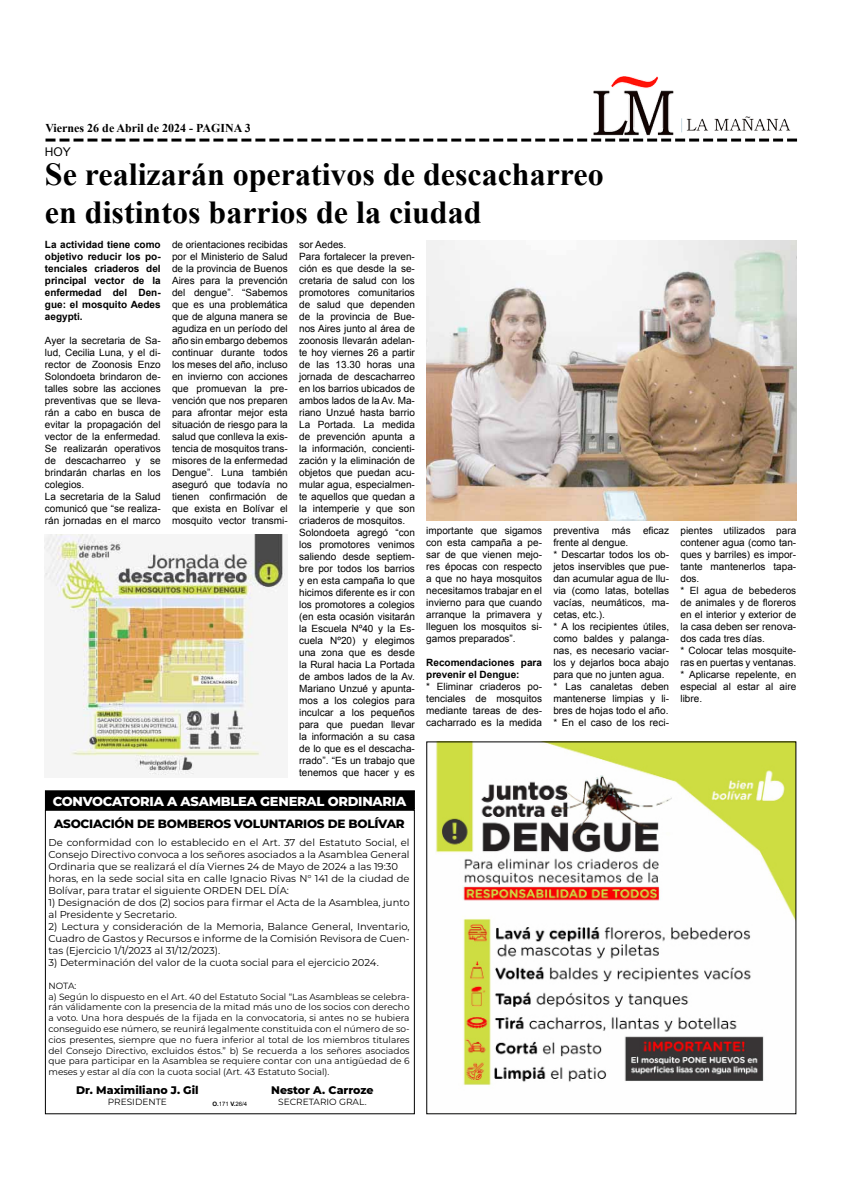
<style>
.page{position:relative;width:842px;height:1191px;background:#fff}
.page>*{position:absolute;margin:0;border:0;box-sizing:border-box;transform-origin:0 0}
.t1{font:700 32px/38.4px "Times New Roman";color:#000}
.t2{font:800 13px "Montserrat";letter-spacing:-.02em;color:#fff}
.t3{font:800 12px "Montserrat";letter-spacing:-.02em;color:#000}
.t4{font:700 12px "Times New Roman";color:#000}
.t5{font:12px "Arial";color:#000}
.t6{font:800 11px "Montserrat";color:#000}
.t7{font:10px/12px "Arial";color:#000}
.t8{font:10px/12px "Montserrat";color:#000}
.t9{font:700 10px/12px "Arial";color:#000;text-align:justify}
.t10{font:9px/10.8px "Montserrat";color:#000}
.t11{font:6px "Arial";color:#000}
.s1{font-weight:700}
</style>
<div class="page">
<svg style="left:46px;top:139px;width:751px;height:3px"></svg>
<img style="left:593px;top:77px;width:198px;height:59px">
<div style="left:45px;top:809px;width:370px;height:305px;border:1px solid #000"></div>
<div style="left:45px;top:791px;width:369px;height:18px;background:#000"></div>
<div style="left:45px;top:790px;width:370px;height:19px;border:1px solid #000"></div>
<img style="left:436px;top:743px;width:358px;height:343px">
<img style="left:426px;top:241px;width:370px;height:279px">
<img style="left:45px;top:535px;width:240px;height:240px">
<p class="t4" style="left:45px;top:119px;width:207px">Viernes 26 de Abril de 2024 - PAGINA 3</p>
<p class="t5" style="left:45px;top:144px;width:28px">HOY</p>
<h1 class="t1" style="left:45px;top:154px;width:560px">Se realizarán operativos de descacharreo en distintos barrios de la ciudad</h1>
<p class="t7" style="left:172px;top:238px;width:117px;text-align:justify">de orientaciones recibidas por el Ministerio de Salud de la provincia de Buenos Aires para la prevención del dengue”. “Sabemos que es una problemática que de alguna manera se agudiza en un período del año sin embargo debemos continuar durante todos los meses del año, incluso en invierno con acciones que promuevan la pre&shy;vención que nos preparen para afrontar mejor esta situación de riesgo para la salud que conlleva la exis&shy;tencia de mosquitos trans&shy;misores de la enfermedad Dengue”. Luna también aseguró que todavía no tienen confirmación de que exista en Bolívar el mosquito vector transmi-</p>
<p class="t7" style="left:299px;top:238px;width:117px">sor Aedes.<br>Para fortalecer la preven&shy;ción es que desde la se&shy;cretaria de salud con los promotores comunitarios de salud que dependen de la provincia de Bue&shy;nos Aires junto al área de zoonosis llevarán adelan&shy;te hoy viernes 26 a partir de las 13.30 horas una jornada de descacharreo en los barrios ubicados de ambos lados de la Av. Ma&shy;riano Unzué hasta barrio<br>La Portada. La medida de prevención apunta a la información, concienti&shy;zación y la eliminación de objetos que puedan acu&shy;mular agua, especialmen&shy;te aquellos que quedan a la intemperie y que son criaderos de mosquitos.<br>Solondoeta agregó “con los promotores venimos saliendo desde septiem&shy;bre por todos los barrios y en esta campaña lo que hicimos diferente es ir con los promotores a colegios (en esta ocasión visitarán la Escuela Nº40 y la Es&shy;cuela Nº20) y elegimos una zona que es desde la Rural hacia La Portada de ambos lados de la Av.<br>Mariano Unzué y apunta&shy;mos a los colegios para inculcar a los pequeños para que puedan llevar la información a su casa de lo que es el descacha&shy;rrado”. “Es un trabajo que tenemos que hacer y es</p>
<p class="t9" style="left:45px;top:238px;width:117px">La actividad tiene como objetivo reducir los po&shy;tenciales criaderos del principal vector de la enfermedad del Den&shy;gue: el mosquito Aedes aegypti.</p>
<p class="t7" style="left:45px;top:334px;width:117px">Ayer la secretaria de Sa&shy;lud, Cecilia Luna, y el di&shy;rector de Zoonosis Enzo<br>Solondoeta brindaron de&shy;talles sobre las acciones preventivas que se lleva&shy;rán a cabo en busca de evitar la propagación del vector de la enfermedad.<br>Se realizarán operativos de descacharreo y se brindarán charlas en los colegios.<br>La secretaria de la Salud comunicó que “se realiza&shy;rán jornadas en el marco</p>
<p class="t7" style="left:553px;top:525px;width:117px">preventiva más eficaz frente al dengue.<br>* Descartar todos los ob&shy;jetos inservibles que pue&shy;dan acumular agua de llu&shy;via (como latas, botellas vacías, neumáticos, ma&shy;cetas, etc.).<br>* A los recipientes útiles, como baldes y palanga&shy;nas, es necesario vaciar&shy;los y dejarlos boca abajo para que no junten agua. * Las canaletas deben mantenerse limpias y li&shy;bres de hojas todo el año. * En el caso de los reci-</p>
<p class="t7" style="left:680px;top:525px;width:117px">pientes utilizados para contener agua (como tan&shy;ques y barriles) es impor&shy;tante mantenerlos tapa&shy;dos.<br>* El agua de bebederos de animales y de floreros en el interior y exterior de la casa deben ser renova&shy;dos cada tres días.<br>* Colocar telas mosquite&shy;ras en puertas y ventanas. * Aplicarse repelente, en especial al estar al aire libre.</p>
<p class="t7" style="left:426px;top:525px;width:117px;text-align:justify">importante que sigamos con esta campaña a pe&shy;sar de que vienen mejo&shy;res épocas con respecto a que no haya mosquitos necesitamos trabajar en el invierno para que cuando arranque la primavera y lleguen los mosquitos si&shy;gamos preparados”.</p>
<p class="t9" style="left:426px;top:657px;width:117px">Recomendaciones para prevenir el Dengue:</p>
<p class="t7" style="left:426px;top:681px;width:117px;text-align:justify">* Eliminar criaderos po&shy;tenciales de mosquitos mediante tareas de des&shy;cacharrado es la medida</p>
<h2 class="t2" style="left:53px;top:791px;width:355px">CONVOCATORIA A ASAMBLEA GENERAL ORDINARIA</h2>
<p class="t3" style="left:54px;top:815px;width:352px">ASOCIACIÓN DE BOMBEROS VOLUNTARIOS DE BOLÍVAR</p>
<p class="t8" style="left:48px;top:836px;width:363px">De conformidad con lo establecido en el Art. 37 del Estatuto Social, el Consejo Directivo convoca a los señores asociados a la Asamblea General Ordinaria que se realizará el día Viernes 24 de Mayo de 2024 a las 19:30 horas, en la sede social sita en calle Ignacio Rivas N° 141 de la ciudad de Bolívar, para tratar el siguiente ORDEN DEL DÍA:</p>
<p class="t8" style="left:48px;top:896px;width:363px">1) Designación de dos (2) socios para firmar el Acta de la Asamblea, junto al Presidente y Secretario.</p>
<p class="t8" style="left:48px;top:920px;width:363px;text-align:justify">2) Lectura y consideración de la Memoria, Balance General, Inventario, Cuadro de Gastos y Recursos e informe de la Comisión Revisora de Cuen&shy;tas (Ejercicio 1/1/2023 al 31/12/2023).</p>
<p class="t8" style="left:48px;top:956px;width:332px">3) Determinación del valor de la cuota social para el ejercicio 2024.</p>
<p class="t10" style="left:48px;top:980px;width:363px">NOTA:<br>a) Según lo dispuesto en el Art. 40 del Estatuto Social “Las Asambleas se celebra&shy;rán válidamente con la presencia de la mitad más uno de los socios con derecho a voto. Una hora después de la fijada en la convocatoria, si antes no se hubiera conseguido ese número, se reunirá legalmente constituida con el número de so&shy;cios presentes, siempre que no fuera inferior al total de los miembros titulares del Consejo Directivo, excluidos éstos.” b) Se recuerda a los señores asociados que para participar en la Asamblea se requiere contar con una antigüedad de 6 meses y estar al día con la cuota social (Art. 43 Estatuto Social).</p>
<p class="t6" style="left:76px;top:1082px;width:124px">Dr. Maximiliano J. Gil</p>
<p class="t10" style="left:108px;top:1096px;width:61px">PRESIDENTE</p>
<p class="t11" style="left:212px;top:1099px;width:36px"><span class="s1">O.</span>171 <span class="s1">V.</span>26/4</p>
<p class="t6" style="left:271px;top:1082px;width:104px">Nestor A. Carroze</p>
<p class="t10" style="left:278px;top:1096px;width:90px">SECRETARIO GRAL.</p>
</div>
